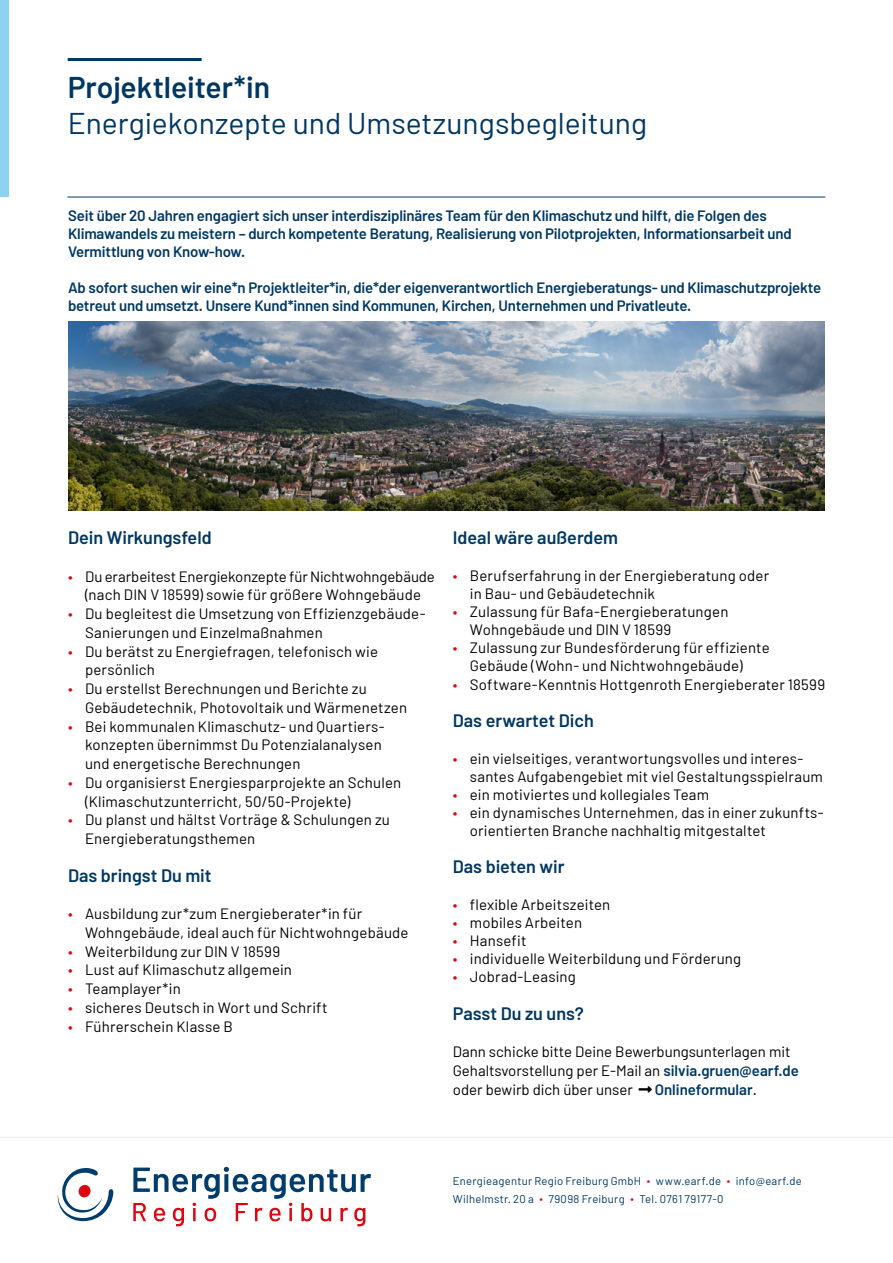
<style>
.page{position:relative;width:893px;height:1263px;background:#fff}
.page>*{position:absolute;margin:0;border:0;box-sizing:border-box;transform-origin:0 0}
.t1{font:30px/36px "Barlow";color:#003761}
.Ü2{font:600 18px "Barlow";color:#003761}
.fließtext{font:600 18px "Barlow";color:#003761}
.fließtext-2{font:15px/18.8px "Barlow";letter-spacing:.01em;color:#000}
.einleitung{font:600 15px/18px "Barlow";letter-spacing:-.01em;color:#003761}
.t2{font:11.25px/18px "Barlow";letter-spacing:.025em;color:#003761}
.s1{font-weight:600}
.s2{color:#db0812}
.s3{font-weight:600;color:#003761}
</style>
<div class="page">
<img style="left:68px;top:322px;width:757px;height:188px">
<svg style="left:133px;top:1167px;width:238px;height:59px"></svg>
<svg style="left:58px;top:1168px;width:56px;height:53px"></svg>
<hr style="left:68px;top:58px;width:134px;height:3px;background:#003761">
<hr style="left:0;top:1137px;width:893px;height:1px;background:#ededed">
<hr style="left:67px;top:197px;width:758px;height:1px;background:#003761">
<div style="left:0;top:0;width:9px;height:197px;background:#8dd2f1"></div>
<p class="t1" style="left:68px;top:68px;width:581px"><span class="s1">Projektleiter*in<br></span>Energiekonzepte und Umsetzungsbegleitung</p>
<p class="einleitung" style="left:68px;top:206px;width:725px">Seit über 20 Jahren engagiert sich unser interdisziplinäres Team für den Klimaschutz und hilft, die Folgen des<br>Klimawandels zu meistern – durch kompetente Beratung, Realisierung von Pilotprojekten, Informationsarbeit und<br>Vermittlung von Know-how.</p>
<p class="einleitung" style="left:68px;top:278px;width:755px">Ab sofort suchen wir eine*n Projektleiter*in, die*der eigenverantwortlich Energieberatungs- und Klimaschutzprojekte betreut und umsetzt. Unsere Kund*innen sind Kommunen, Kirchen, Unternehmen und Privatleute.</p>
<p class="Ü2" style="left:68px;top:526px;width:145px">Dein Wirkungsfeld</p>
<p class="fließtext-2" style="left:68px;top:566px;width:368px;text-align:center"><span class="s2">•</span> Du erarbeitest Energiekonzepte für Nichtwohngebäude (nach DIN V 18599) sowie für größere Wohngebäude</p>
<p class="fließtext-2" style="left:85px;top:604px;width:342px;text-indent:-17px"><span class="s2">•</span> Du begleitest die Umsetzung von Effizienzgebäude-<br>Sanierungen und Einzelmaßnahmen</p>
<p class="fließtext-2" style="left:85px;top:641px;width:295px;text-indent:-17px"><span class="s2">•</span> Du berätst zu Energiefragen, telefonisch wie persönlich</p>
<p class="fließtext-2" style="left:85px;top:679px;width:324px;text-indent:-17px"><span class="s2">•</span> Du erstellst Berechnungen und Berichte zu<br>Gebäudetechnik, Photovoltaik und Wärmenetzen</p>
<p class="fließtext-2" style="left:85px;top:716px;width:301px;text-indent:-17px"><span class="s2">•</span> Bei kommunalen Klimaschutz- und Quartiers&shy;konzepten übernimmst Du Potenzialanalysen und energetische Berechnungen</p>
<p class="fließtext-2" style="left:85px;top:773px;width:318px;text-indent:-17px"><span class="s2">•</span> Du organisierst Energiesparprojekte an Schulen (Klimaschutzunterricht, 50/50-Projekte)</p>
<p class="fließtext-2" style="left:85px;top:810px;width:306px;text-indent:-17px"><span class="s2">•</span> Du planst und hältst Vorträge &amp; Schulungen zu<br>Energieberatungsthemen</p>
<p class="Ü2" style="left:68px;top:864px;width:145px">Das bringst Du mit</p>
<p class="fließtext-2" style="left:85px;top:904px;width:325px;text-indent:-17px"><span class="s2">•</span> Ausbildung zur*zum Energieberater*in für<br>Wohngebäude, ideal auch für Nichtwohngebäude</p>
<p class="fließtext-2" style="left:68px;top:941px;width:214px"><span class="s2">•</span> Weiterbildung zur DIN V 18599</p>
<p class="fließtext-2" style="left:68px;top:960px;width:225px"><span class="s2">•</span> Lust auf Klimaschutz allgemein</p>
<p class="fließtext-2" style="left:68px;top:979px;width:114px"><span class="s2">•</span> Teamplayer*in</p>
<p class="fließtext-2" style="left:68px;top:998px;width:261px"><span class="s2">•</span> sicheres Deutsch in Wort und Schrift</p>
<p class="fließtext-2" style="left:68px;top:1016px;width:166px"><span class="s2">•</span> Führerschein Klasse B</p>
<p class="fließtext" style="left:453px;top:526px;width:167px">Ideal wäre außerdem</p>
<p class="fließtext-2" style="left:470px;top:566px;width:301px;line-height:18px;text-indent:-17px"><span class="s2">•</span> Berufserfahrung in der Energieberatung oder in Bau- und Gebäudetechnik</p>
<p class="fließtext-2" style="left:470px;top:602px;width:260px;line-height:18px;text-indent:-17px"><span class="s2">•</span> Zulassung für Bafa-Energieberatungen<br>Wohngebäude und DIN V 18599</p>
<p class="fließtext-2" style="left:470px;top:638px;width:301px;line-height:18px;text-indent:-17px"><span class="s2">•</span> Zulassung zur Bundesförderung für effiziente<br>Gebäude (Wohn- und Nichtwohngebäude)</p>
<p class="fließtext-2" style="left:453px;top:674px;width:374px"><span class="s2">•</span> Software-Kenntnis Hottgenroth Energieberater 18599</p>
<p class="Ü2" style="left:453px;top:709px;width:142px">Das erwartet Dich</p>
<p class="fließtext-2" style="left:470px;top:749px;width:355px;line-height:18px;text-indent:-17px"><span class="s2">•</span> ein vielseitiges, verantwortungsvolles und interes&shy;santes Aufgabengebiet mit viel Gestaltungsspielraum</p>
<p class="fließtext-2" style="left:453px;top:785px;width:258px"><span class="s2">•</span> ein motiviertes und kollegiales Team</p>
<p class="fließtext-2" style="left:470px;top:803px;width:355px;line-height:18px;text-indent:-17px"><span class="s2">•</span> ein dynamisches Unternehmen, das in einer zukunfts&shy;orientierten Branche nachhaltig mitgestaltet</p>
<p class="Ü2" style="left:453px;top:856px;width:113px">Das bieten wir</p>
<p class="fließtext-2" style="left:453px;top:895px;width:159px"><span class="s2">•</span> flexible Arbeitszeiten</p>
<p class="fließtext-2" style="left:453px;top:913px;width:131px"><span class="s2">•</span> mobiles Arbeiten</p>
<p class="fließtext-2" style="left:453px;top:931px;width:75px"><span class="s2">•</span> Hansefit</p>
<p class="fließtext-2" style="left:453px;top:949px;width:290px"><span class="s2">•</span> individuelle Weiterbildung und Förderung</p>
<p class="fließtext-2" style="left:453px;top:967px;width:124px"><span class="s2">•</span> Jobrad-Leasing</p>
<p class="Ü2" style="left:453px;top:1002px;width:133px">Passt Du zu uns?</p>
<p class="fließtext-2" style="left:453px;top:1042px;width:347px">Dann schicke bitte Deine Bewerbungsunterlagen mit<br>Gehaltsvorstellung per E-Mail an <span class="s3">silvia.gruen@earf.de </span>oder bewirb dich über unser □■□●▼▼ <span class="s3">Onlineformular</span>.</p>
<p class="t2" style="left:453px;top:1171px;width:350px">Energieagentur Regio Freiburg GmbH <span class="s2">∙</span> www.earf.de <span class="s2">∙</span> info@earf.de<br>Wilhelmstr. 20 a <span class="s2">∙</span> 79098 Freiburg <span class="s2">∙</span> Tel. 0761 79177-0</p>
</div>
